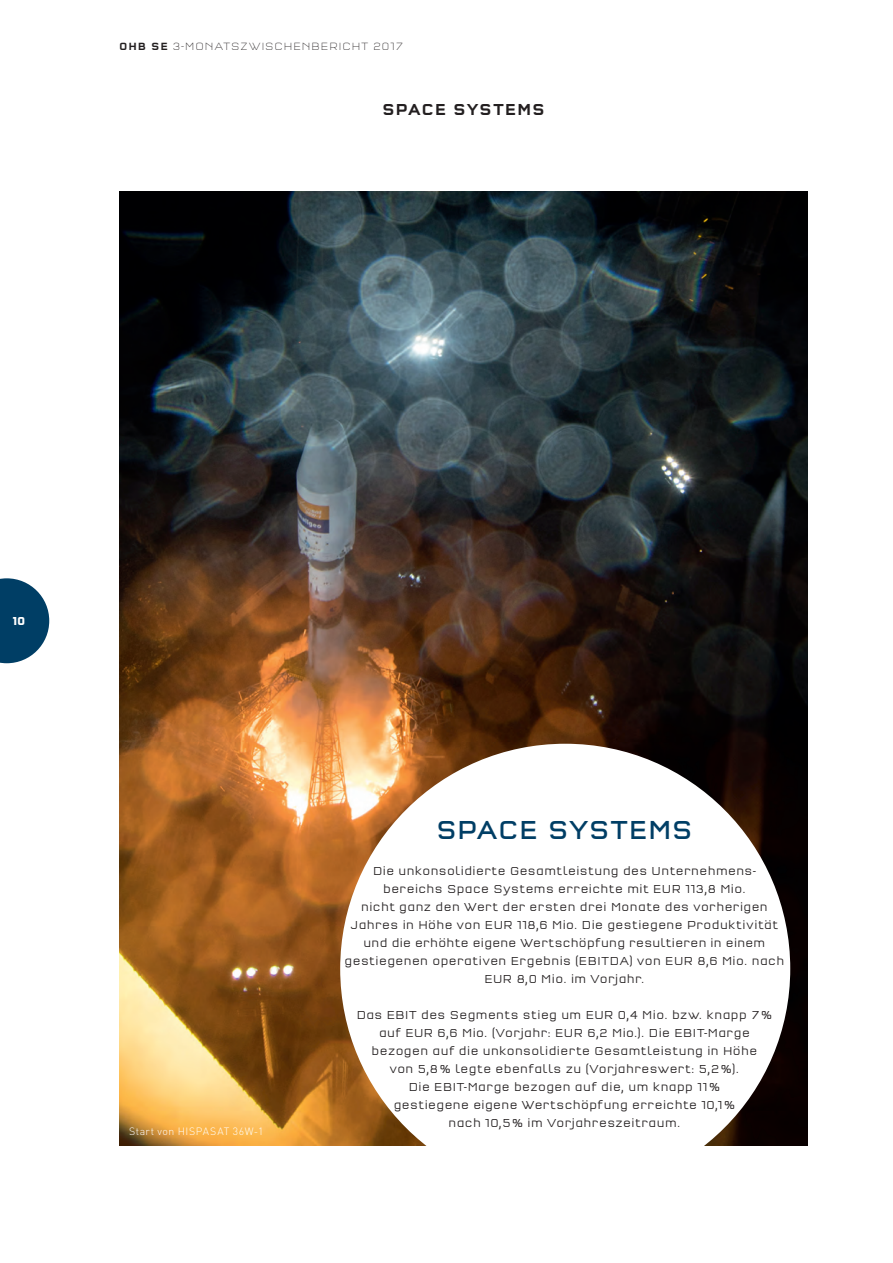
<style>
.page{position:relative;width:893px;height:1263px;background:#fff}
.page>*{position:absolute;margin:0;border:0;box-sizing:border-box;transform-origin:0 0}
.t1{font:condensed 27px "Q Type OT";letter-spacing:.015em;color:#003e65}
.t2{font:500 condensed 16.5px "Q Type OT";letter-spacing:.05em;color:#231f20}
.t3{font:300 condensed 12px/18px "Q Type OT";letter-spacing:.035em;color:#231f20;text-align:center}
.t4{font:700 condensed 12px "Q Type OT";color:#fff}
.t5{font:300 condensed 10.8px "Q Type OT";letter-spacing:.09em;color:#231f20}
.t6{font:300 10.5px "DIN Pro";letter-spacing:.05em;color:#fff}
.s1{font-weight:500}
</style>
<div class="page">
<img style="left:119px;top:191px;width:689px;height:954px">
<div style="left:340px;top:744px;width:450px;height:450px;background:#fff;border-radius:50%"></div>
<svg style="left:0;top:578px;width:49px;height:85px"></svg>
<p class="t5" style="left:119px;top:40px;width:285px"><span class="s1">OHB SE</span> 3-MONATSZWISCHENBERICHT 2017</p>
<h2 class="t2" style="left:382px;top:100px;width:164px">SPACE SYSTEMS</h2>
<p class="t4" style="left:13px;top:613px;width:14px">10</p>
<p class="t6" style="left:129px;top:1124px;width:136px">Start von HISPASAT 36W-1</p>
<h1 class="t1" style="left:436px;top:814px;width:258px">SPACE SYSTEMS</h1>
<p class="t3" style="left:345px;top:862px;width:441px">Die unkonsolidierte Gesamtleistung des Unternehmens&shy;bereichs Space Systems erreichte mit EUR 113,8 Mio.<br>nicht ganz den Wert der ersten drei Monate des vorherigen Jahres in Höhe von EUR 118,6 Mio. Die gestiegene Produktivität und die erhöhte eigene Wertschöpfung resultieren in einem gestiegenen operativen Ergebnis (EBITDA) von EUR 8,6 Mio. nach EUR 8,0 Mio. im Vorjahr.</p>
<p class="t3" style="left:357px;top:1006px;width:417px">Das EBIT des Segments stieg um EUR 0,4 Mio. bzw. knapp 7% auf EUR 6,6 Mio. (Vorjahr: EUR 6,2 Mio.). Die EBIT-Marge bezogen auf die unkonsolidierte Gesamtleistung in Höhe<br>von 5,8% legte ebenfalls zu (Vorjahreswert: 5,2%).<br>Die EBIT-Marge bezogen auf die, um knapp 11%<br>gestiegene eigene Wertschöpfung erreichte 10,1%<br>nach 10,5% im Vorjahreszeitraum.</p>
</div>
